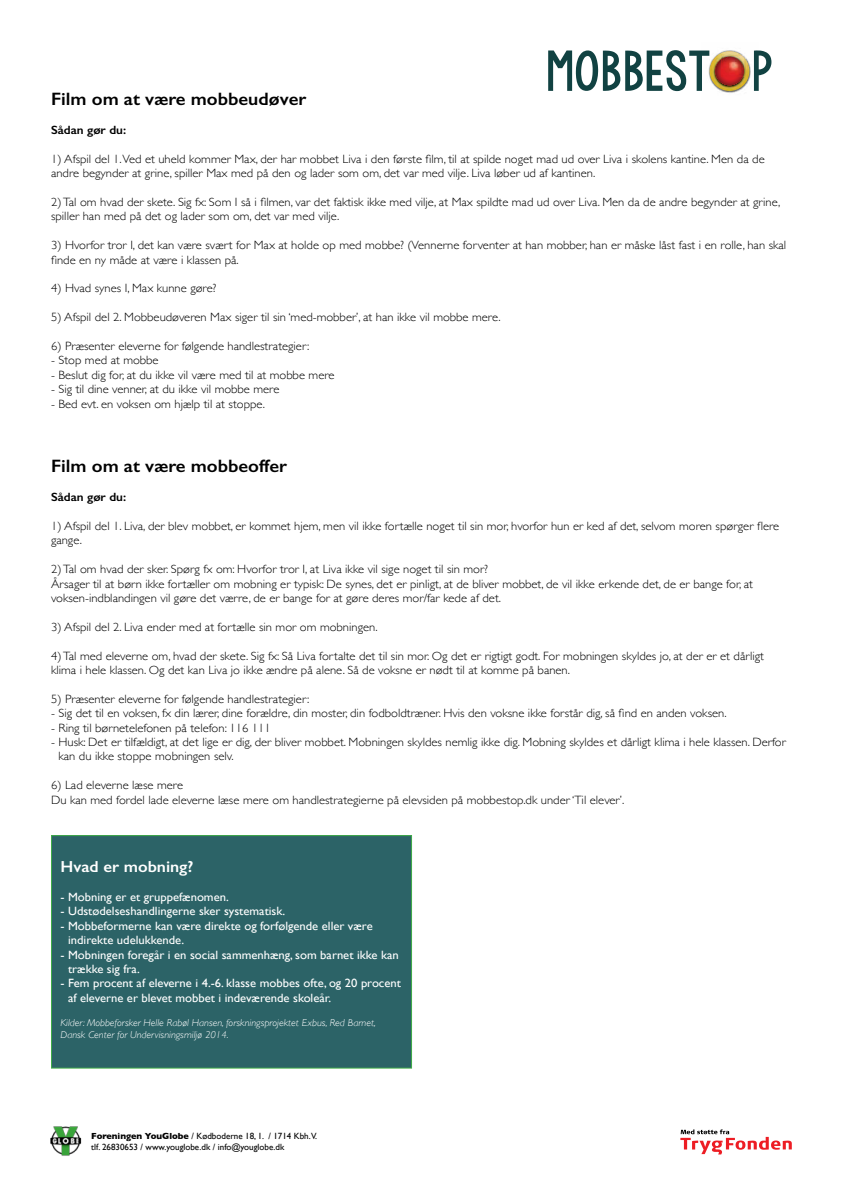
<style>
.page{position:relative;width:842px;height:1191px;background:#fff}
.page>*{position:absolute;margin:0;border:0;box-sizing:border-box;transform-origin:0 0}
.t1{font:600 18px "Gill Sans";color:#000;scale:1.05 1}
.t2{font:600 16px "Gill Sans";color:#fff;scale:1.05 1}
.t3{font:300 12px/14.4px "Gill Sans";color:#000;scale:1.05 1}
.t4{font:12px/14.4px "Gill Sans";color:#fff;scale:1.05 1}
.t5{font:600 12px "Gill Sans";color:#000;scale:1.05 1}
.t6{font:italic 300 10px/12px "Gill Sans";color:#fff;scale:1.05 1}
.t7{font:9px/10.8px "Gill Sans";color:#000}
.s1{font-weight:700}
</style>
<div class="page">
<img style="left:753px;top:51px;width:1px;height:40px">
<img style="left:709px;top:50px;width:42px;height:43px">
<img style="left:710px;top:51px;width:39px;height:40px">
<svg style="left:715px;top:54px;width:30px;height:31px"></svg>
<img style="left:724px;top:57px;width:19px;height:18px">
<svg style="left:548px;top:50px;width:161px;height:41px"></svg>
<svg style="left:754px;top:50px;width:17px;height:41px"></svg>
<svg style="left:680px;top:1129px;width:112px;height:25px"></svg>
<img style="left:50px;top:1126px;width:32px;height:30px">
<div style="left:51px;top:835px;width:360px;height:233px;background:#2c6367"></div>
<div style="left:51px;top:835px;width:361px;height:233px;border:1px solid #41ad49"></div>
<h1 class="t1" style="left:51px;top:88px;width:245px">Film om at være mobbeudøver</h1>
<p class="t5" style="left:51px;top:122px;width:73px">Sådan gør du:</p>
<p class="t3" style="left:51px;top:151px;width:681px">1) Afspil del 1.Ved et uheld kommer Max, der har mobbet Liva i den første film, til at spilde noget mad ud over Liva i skolens kantine. Men da de andre begynder at grine, spiller Max med på den og lader som om, det var med vilje. Liva løber ud af kantinen.</p>
<p class="t3" style="left:51px;top:194px;width:696px">2) Tal om hvad der skete. Sig fx: Som I så i filmen, var det faktisk ikke med vilje, at Max spildte mad ud over Liva. Men da de andre begynder at grine, spiller han med på det og lader som om, det var med vilje.</p>
<p class="t3" style="left:51px;top:237px;width:702px">3) Hvorfor tror I, det kan være svært for Max at holde op med mobbe? (Vennerne forventer at han mobber, han er måske låst fast i en rolle, han skal finde en ny måde at være i klassen på.</p>
<p class="t3" style="left:51px;top:281px;width:159px">4) Hvad synes I, Max kunne gøre?</p>
<p class="t3" style="left:51px;top:309px;width:430px">5) Afspil del 2. Mobbeudøveren Max siger til sin ‘med-mobber’, at han ikke vil mobbe mere.</p>
<p class="t3" style="left:51px;top:338px;width:248px">6) Præsenter eleverne for følgende handlestrategier:</p>
<p class="t3" style="left:51px;top:353px;width:104px">- Stop med at mobbe</p>
<p class="t3" style="left:51px;top:367px;width:272px">- Beslut dig for, at du ikke vil være med til at mobbe mere</p>
<p class="t3" style="left:51px;top:381px;width:219px">- Sig til dine venner, at du ikke vil mobbe mere</p>
<p class="t3" style="left:51px;top:396px;width:205px">- Bed evt. en voksen om hjælp til at stoppe.</p>
<h1 class="t1" style="left:51px;top:455px;width:226px">Film om at være mobbeoffer</h1>
<p class="t5" style="left:51px;top:490px;width:73px">Sådan gør du:</p>
<p class="t3" style="left:51px;top:518px;width:695px">1) Afspil del 1. Liva, der blev mobbet, er kommet hjem, men vil ikke fortælle noget til sin mor, hvorfor hun er ked af det, selvom moren spørger flere gange.</p>
<p class="t3" style="left:51px;top:561px;width:670px">2) Tal om hvad der sker. Spørg fx om: Hvorfor tror I, at Liva ikke vil sige noget til sin mor?<br>Årsager til at børn ikke fortæller om mobning er typisk: De synes, det er pinligt, at de bliver mobbet, de vil ikke erkende det, de er bange for, at voksen-indblandingen vil gøre det værre, de er bange for at gøre deres mor/far kede af det.</p>
<p class="t3" style="left:51px;top:619px;width:312px">3) Afspil del 2. Liva ender med at fortælle sin mor om mobningen.</p>
<p class="t3" style="left:51px;top:648px;width:680px">4) Tal med eleverne om, hvad der skete. Sig fx: Så Liva fortalte det til sin mor. Og det er rigtigt godt. For mobningen skyldes jo, at der er et dårligt klima i hele klassen. Og det kan Liva jo ikke ændre på alene. Så de voksne er nødt til at komme på banen.</p>
<p class="t3" style="left:51px;top:691px;width:248px">5) Præsenter eleverne for følgende handlestrategier:</p>
<p class="t3" style="left:51px;top:705px;width:645px">- Sig det til en voksen, fx din lærer, dine forældre, din moster, din fodboldtræner. Hvis den voksne ikke forstår dig, så find en anden voksen.</p>
<p class="t3" style="left:51px;top:720px;width:211px">- Ring til børnetelefonen på telefon: 116 111</p>
<p class="t3" style="left:58px;top:734px;width:694px;text-indent:-7px">- Husk: Det er tilfældigt, at det lige er dig, der bliver mobbet. Mobningen skyldes nemlig ikke dig. Mobning skyldes et dårligt klima i hele klassen. Derfor kan du ikke stoppe mobningen selv.</p>
<p class="t3" style="left:51px;top:777px;width:547px">6) Lad eleverne læse mere<br>Du kan med fordel lade eleverne læse mere om handlestrategierne på elevsiden på mobbestop.dk under ‘Til elever’.</p>
<h2 class="t2" style="left:60px;top:857px;width:128px">Hvad er mobning?</h2>
<p class="t4" style="left:60px;top:889px;width:162px">- Mobning er et gruppefænomen.</p>
<p class="t4" style="left:60px;top:904px;width:216px">- Udstødelseshandlingerne sker systematisk.</p>
<p class="t4" style="left:68px;top:918px;width:292px;text-indent:-8px">- Mobbeformerne kan være direkte og forfølgende eller være indirekte udelukkende.</p>
<p class="t4" style="left:68px;top:947px;width:316px;text-indent:-8px">- Mobningen foregår i en social sammenhæng, som barnet ikke kan trække sig fra.</p>
<p class="t4" style="left:68px;top:976px;width:319px;text-indent:-8px">- Fem procent af eleverne i 4.-6. klasse mobbes ofte, og 20 procent af eleverne er blevet mobbet i indeværende skoleår.</p>
<p class="t6" style="left:60px;top:1016px;width:302px">Kilder: Mobbeforsker Helle Rabøl Hansen, forskningsprojektet Exbus, Red Barnet,<br>Dansk Center for Undervisningsmiljø 2014.</p>
<p class="t7" style="left:91px;top:1130px;width:227px"><span class="s1">Foreningen YouGlobe</span> / Kødboderne 18, 1. / 1714 Kbh.V. tlf. 26830653 / www.youglobe.dk / info@youglobe.dk</p>
</div>
